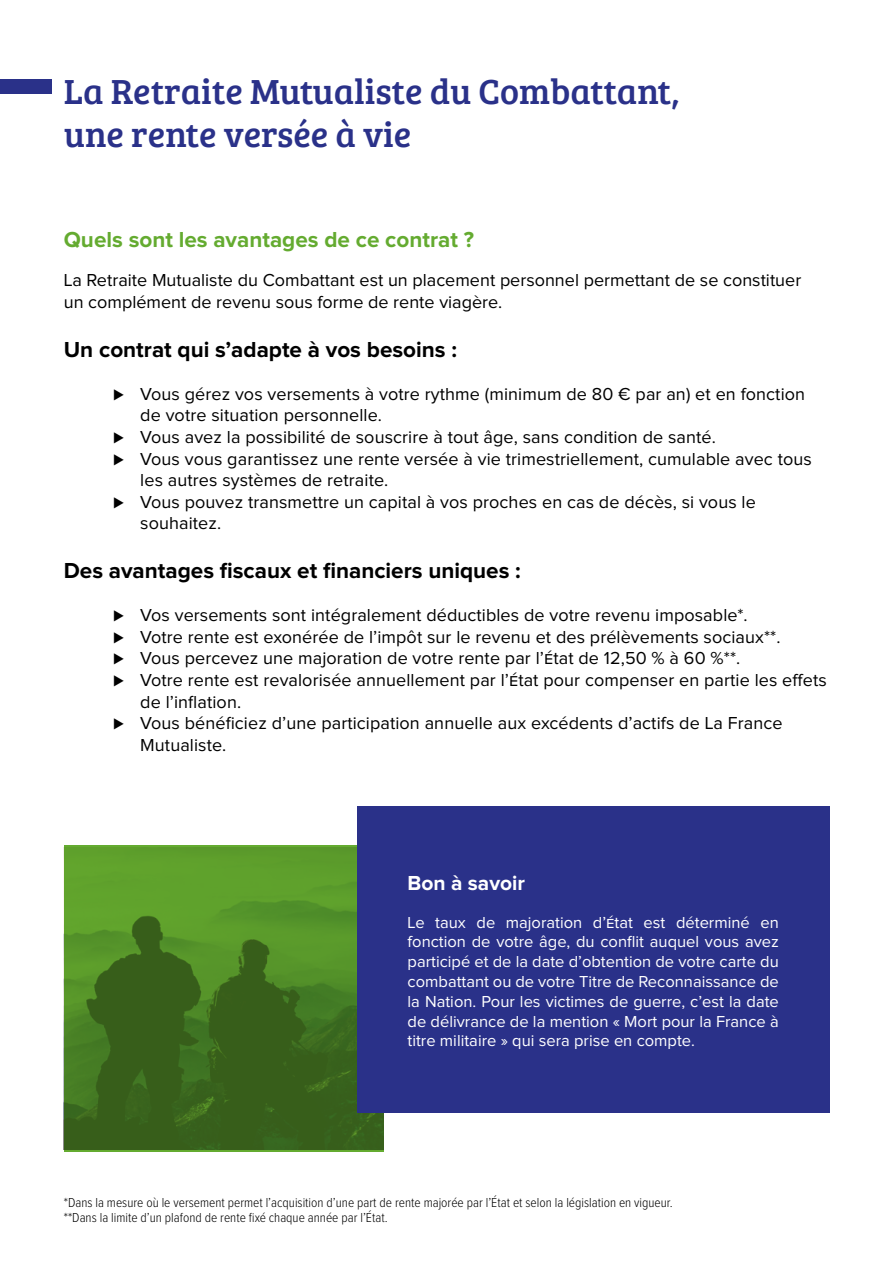
<style>
.page{position:relative;width:893px;height:1263px;background:#fff}
.page>*{position:absolute;margin:0;border:0;box-sizing:border-box;transform-origin:0 0}
.t1{font:36px/43.2px "Bree Serif";color:#2a3189}
.t2{font:700 22.5px "Proxima Nova";color:#000}
.t3{font:700 22.5px "Proxima Nova";color:#64ab30}
.t4{font:700 21px "Proxima Nova";color:#fff}
.t5{font:18px/21.6px "Proxima Nova";letter-spacing:.005em;color:#000}
.t6{font:16.5px/19.8px "Proxima Nova";color:#fff;text-align:justify}
.t7{font:300 13.5px/15px "Proxima Nova Cond";color:#000}
</style>
<div class="page">
<div style="left:0;top:79px;width:51px;height:15px;background:#2a3189"></div>
<img style="left:64px;top:847px;width:319px;height:303px">
<div style="left:357px;top:807px;width:472px;height:306px;background:#2a3189"></div>
<h1 class="t1" style="left:64px;top:68px;width:617px">La Retraite Mutualiste du Combattant, une rente versée à vie</h1>
<p class="t3" style="left:64px;top:229px;width:412px">Quels sont les avantages de ce contrat ?</p>
<p class="t5" style="left:64px;top:270px;width:739px">La Retraite Mutualiste du Combattant est un placement personnel permettant de se constituer un complément de revenu sous forme de rente viagère.</p>
<p class="t2" style="left:64px;top:339px;width:395px">Un contrat qui s’adapte à vos besoins :</p>
<p class="t5" style="left:113px;top:384px;width:693px">⊲ Vous gérez vos versements à votre rythme (minimum de 80 € par an) et en fonction</p>
<p class="t5" style="left:140px;top:405px;width:243px">de votre situation personnelle.</p>
<p class="t5" style="left:113px;top:427px;width:604px">⊲ Vous avez la possibilité de souscrire à tout âge, sans condition de santé.</p>
<p class="t5" style="left:113px;top:449px;width:700px">⊲ Vous vous garantissez une rente versée à vie trimestriellement, cumulable avec tous</p>
<p class="t5" style="left:140px;top:470px;width:249px">les autres systèmes de retraite.</p>
<p class="t5" style="left:113px;top:492px;width:644px">⊲ Vous pouvez transmettre un capital à vos proches en cas de décès, si vous le</p>
<p class="t5" style="left:140px;top:513px;width:82px">souhaitez.</p>
<p class="t2" style="left:64px;top:560px;width:458px">Des avantages fiscaux et financiers uniques :</p>
<p class="t5" style="left:113px;top:605px;width:636px">⊲ Vos versements sont intégralement déductibles de votre revenu imposable*.</p>
<p class="t5" style="left:113px;top:627px;width:669px">⊲ Votre rente est exonérée de l’impôt sur le revenu et des prélèvements sociaux**.</p>
<p class="t5" style="left:113px;top:648px;width:628px">⊲ Vous percevez une majoration de votre rente par l’État de 12,50 % à 60 %**.</p>
<p class="t5" style="left:113px;top:670px;width:715px">⊲ Votre rente est revalorisée annuellement par l’État pour compenser en partie les effets</p>
<p class="t5" style="left:140px;top:692px;width:102px">de l’inflation.</p>
<p class="t5" style="left:113px;top:713px;width:671px">⊲ Vous bénéficiez d’une participation annuelle aux excédents d’actifs de La France</p>
<p class="t5" style="left:140px;top:735px;width:88px">Mutualiste.</p>
<p class="t4" style="left:408px;top:873px;width:119px">Bon à savoir</p>
<p class="t6" style="left:408px;top:913px;width:373px">Le taux de majoration d’État est déterminé en fonction de votre âge, du conflit auquel vous avez participé et de la date d’obtention de votre carte du combattant ou de votre Titre de Reconnaissance de la Nation. Pour les victimes de guerre, c’est la date de délivrance de la mention « Mort pour la France à titre militaire » qui sera prise en compte.</p>
<p class="t7" style="left:64px;top:1194px;width:610px">*Dans la mesure où le versement permet l’acquisition d’une part de rente majorée par l’État et selon la législation en vigueur. **Dans la limite d’un plafond de rente fixé chaque année par l’État.</p>
</div>
